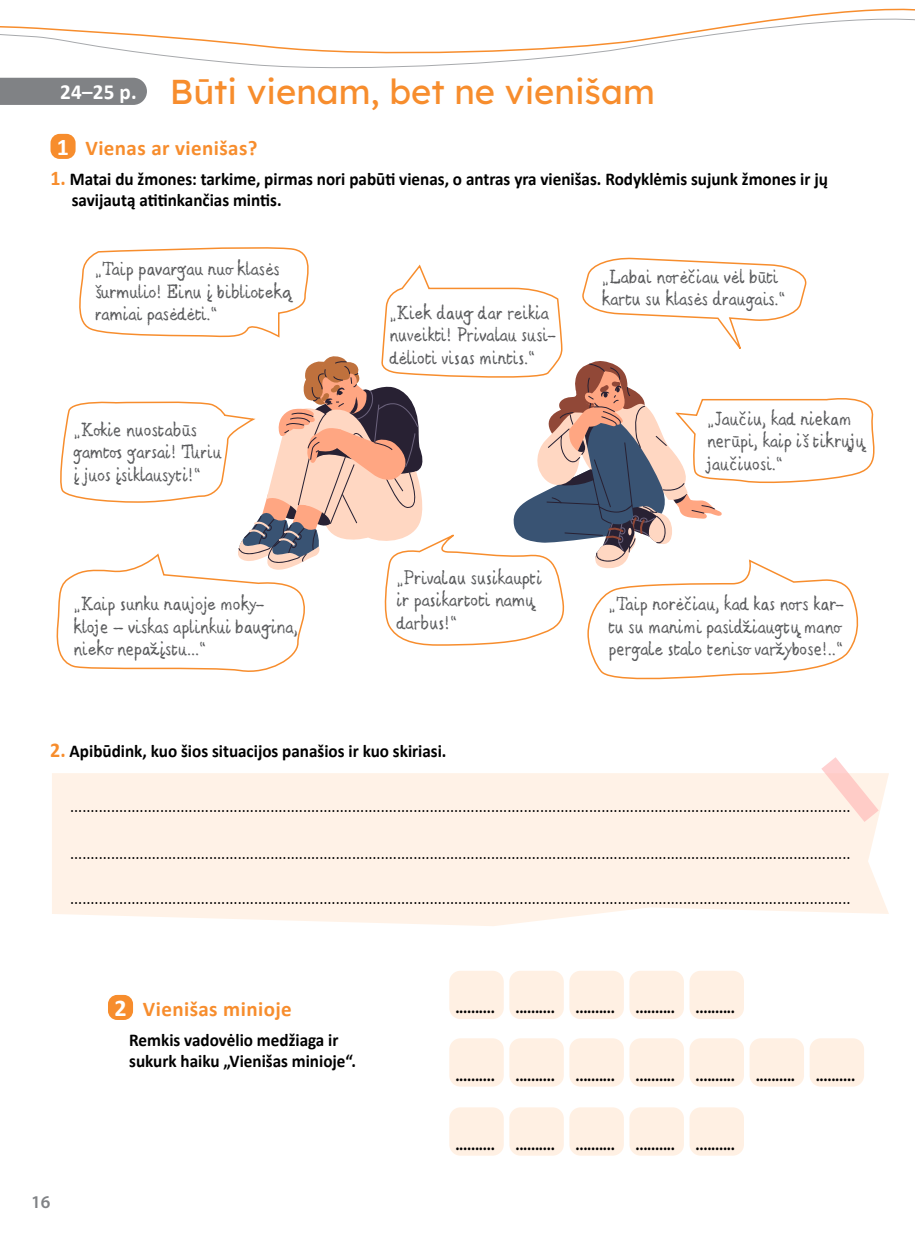
<style>
.page{position:relative;width:915px;height:1234px;background:#fff}
.page>*{position:absolute;margin:0;border:0;box-sizing:border-box;transform-origin:0 0}
.t1{font:34.5px "Lexend Deca";color:#f78d2d}
.t2{font:700 21px "Calibri";letter-spacing:.02em;color:#f78d2d}
.t3{font:18px "Calibri";color:#000;scale:.9 1}
.t4{font:700 18px/21px "Calibri";color:#000;scale:.95 1}
.t5{font:600 18px "Myriad Pro";color:#808285}
.t6{font:600 17.4px "Myriad Pro";color:#000;scale:.95 1}
.t7{font:16.5px/22.5px "Berton Roman";color:#58595b;scale:.95 1}
.s1{font-family:"Calibri";font-weight:700;font-size:21.6px;color:#fff}
.s2{font-size:24px;color:#fff}
.s3{font-size:21px;color:#f78d2d}
</style>
<div class="page">
<svg style="left:0;top:8px;width:914px;height:61px"></svg>
<svg style="left:52px;top:773px;width:836px;height:153px;fill:#fff2e7"></svg>
<svg style="left:821px;top:757px;width:57px;height:64px"></svg>
<div style="left:0;top:78px;width:147px;height:27px;background:#808285"></div>
<div style="left:50px;top:134px;width:26px;height:25px;background:#f78d2d;border-radius:9px"></div>
<div style="left:108px;top:994px;width:25px;height:25px;background:#f78d2d;border-radius:9px"></div>
<svg style="left:56px;top:247px;width:819px;height:433px"></svg>
<div style="left:449px;top:970px;width:54px;height:48px;background:#fff0e3;border-radius:11px"></div>
<div style="left:509px;top:970px;width:54px;height:48px;background:#fff0e3;border-radius:11px"></div>
<div style="left:569px;top:970px;width:54px;height:48px;background:#fff0e3;border-radius:11px"></div>
<div style="left:629px;top:970px;width:54px;height:48px;background:#fff0e3;border-radius:11px"></div>
<div style="left:689px;top:970px;width:54px;height:48px;background:#fff0e3;border-radius:11px"></div>
<div style="left:449px;top:1038px;width:54px;height:48px;background:#fff0e3;border-radius:11px"></div>
<div style="left:509px;top:1038px;width:54px;height:48px;background:#fff0e3;border-radius:11px"></div>
<div style="left:569px;top:1038px;width:54px;height:48px;background:#fff0e3;border-radius:11px"></div>
<div style="left:629px;top:1038px;width:54px;height:48px;background:#fff0e3;border-radius:11px"></div>
<div style="left:689px;top:1038px;width:54px;height:48px;background:#fff0e3;border-radius:11px"></div>
<div style="left:749px;top:1038px;width:54px;height:48px;background:#fff0e3;border-radius:11px"></div>
<div style="left:809px;top:1038px;width:54px;height:48px;background:#fff0e3;border-radius:11px"></div>
<div style="left:449px;top:1107px;width:54px;height:48px;background:#fff0e3;border-radius:11px"></div>
<div style="left:509px;top:1107px;width:54px;height:48px;background:#fff0e3;border-radius:11px"></div>
<div style="left:569px;top:1107px;width:54px;height:48px;background:#fff0e3;border-radius:11px"></div>
<div style="left:629px;top:1107px;width:54px;height:48px;background:#fff0e3;border-radius:11px"></div>
<div style="left:689px;top:1107px;width:54px;height:48px;background:#fff0e3;border-radius:11px"></div>
<h1 class="t1" style="left:60px;top:66px;width:596px"><span class="s1">24–25 p.</span> Būti vienam, bet ne vienišam</h1>
<p class="t2" style="left:57px;top:134px;width:202px"><span class="s2">1</span> Vienas ar vienišas?</p>
<p class="t4" style="left:72px;top:168px;width:797px;text-indent:-21px"><span class="s3">1.</span> Matai du žmones: tarkime, pirmas nori pabūti vienas, o antras yra vienišas. Rodyklėmis sujunk žmones ir jų savijautą atitinkančias mintis.</p>
<p class="t7" style="left:95px;top:258px;width:208px">„Taip pavargau nuo klasės šurmulio! Einu į biblioteką ramiai pasėdėti.“</p>
<p class="t7" style="left:74px;top:419px;width:158px">„Kokie nuostabūs gamtos garsai! Turiu į juos įsiklausyti!“</p>
<p class="t7" style="left:389px;top:301px;width:177px">„Kiek daug dar reikia nuveikti! Privalau susi&shy;dėlioti visas mintis.“</p>
<p class="t7" style="left:601px;top:265px;width:195px">„Labai norėčiau vėl būti kartu su klasės draugais.“</p>
<p class="t7" style="left:706px;top:407px;width:167px">„Jaučiu, kad niekam nerūpi, kaip iš tikrųjų jaučiuosi.“</p>
<p class="t7" style="left:396px;top:567px;width:155px">„Privalau susikaupti ir pasikartoti namų darbus!“</p>
<p class="t7" style="left:74px;top:593px;width:237px">„Kaip sunku naujoje moky&shy;kloje – viskas aplinkui baugina, nieko nepažįstu...“</p>
<p class="t7" style="left:608px;top:593px;width:249px">„Taip norėčiau, kad kas nors kar&shy;tu su manimi pasidžiaugtų mano pergale stalo teniso varžybose!..“</p>
<p class="t4" style="left:50px;top:740px;width:418px"><span class="s3">2.</span> Apibūdink, kuo šios situacijos panašios ir kuo skiriasi.</p>
<p class="t3" style="left:70px;top:793px;width:868px">...............................................................................................................................................................................................</p>
<p class="t3" style="left:70px;top:840px;width:868px">...............................................................................................................................................................................................</p>
<p class="t3" style="left:70px;top:885px;width:868px">...............................................................................................................................................................................................</p>
<p class="t5" style="left:31px;top:1189px;width:21px">16</p>
<p class="t2" style="left:114px;top:994px;width:179px"><span class="s2">2</span> Vienišas minioje</p>
<p class="t4" style="left:129px;top:1029px;width:240px">Remkis vadovėlio medžiaga ir sukurk haiku „Vienišas minioje“.</p>
<p class="t6" style="left:455px;top:995px;width:295px">.......... .......... .......... .......... ..........</p>
<p class="t6" style="left:455px;top:1063px;width:422px">.......... .......... .......... .......... .......... .......... ..........</p>
<p class="t6" style="left:455px;top:1132px;width:295px">.......... .......... .......... .......... ..........</p>
</div>
